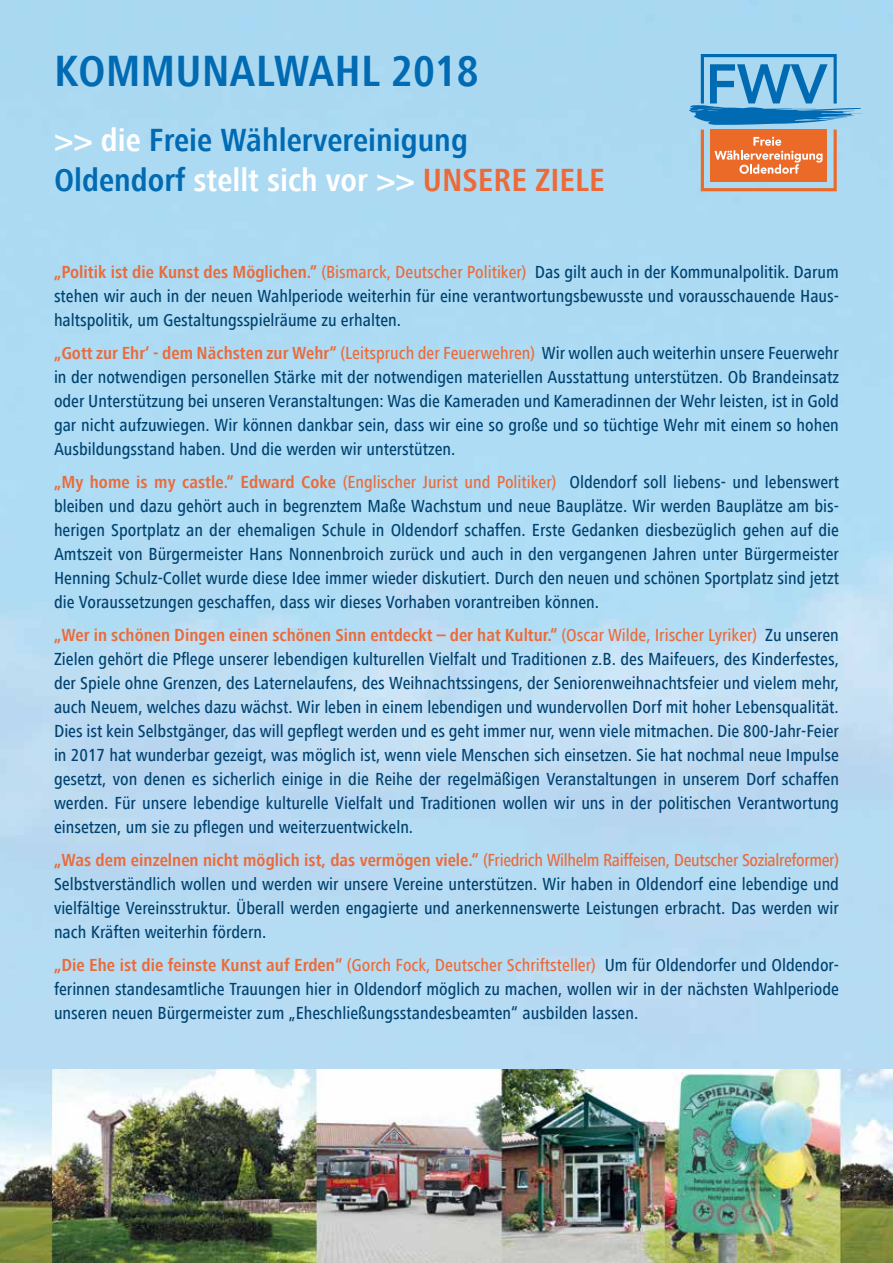
<style>
.page{position:relative;width:893px;height:1263px;background:#fff}
.page>*{position:absolute;margin:0;border:0;box-sizing:border-box;transform-origin:0 0}
.t1{font:700 condensed 45px "Frutiger Next LT";color:#006ab3}
.t2{font:700 condensed 33px/39.6px "Frutiger Next LT";color:#006ab3}
.t3{font:500 condensed 18px/24px "Frutiger Next LT";color:#004270;text-align:justify}
.s1{color:#fff}
.s2{color:#eb6a39}
.s3{font-weight:700;color:#eb6a39}
</style>
<div class="page">
<svg style="left:689px;top:54px;width:173px;height:137px;background:#9ba6af"></svg>
<img style="left:0;top:1069px;width:893px;height:194px">
<h1 class="t1" style="left:54px;top:46px;width:426px">KOMMUNALWAHL 2018</h1>
<h2 class="t2" style="left:54px;top:120px;width:552px"><span class="s1">&gt;&gt; die</span> Freie Wählervereinigung<br>Oldendorf <span class="s1">stellt sich vor &gt;&gt;</span> <span class="s2">UNSERE ZIELE</span></h2>
<p class="t3" style="left:54px;top:260px;width:786px"><span class="s3">„Politik ist die Kunst des Möglichen.“</span> <span class="s2">(Bismarck, Deutscher Politiker)</span> Das gilt auch in der Kommunalpolitik. Darum stehen wir auch in der neuen Wahlperiode weiterhin für eine verantwortungsbewusste und vorausschauende Haus&shy;haltspolitik, um Gestaltungsspielräume zu erhalten.</p>
<p class="t3" style="left:54px;top:341px;width:786px"><span class="s3">„Gott zur Ehr‘ - dem Nächsten zur Wehr“</span> <span class="s2">(Leitspruch der Feuerwehren)</span> Wir wollen auch weiterhin unsere Feuerwehr in der notwendigen personellen Stärke mit der notwendigen materiellen Ausstattung unterstützen. Ob Brandeinsatz oder Unterstützung bei unseren Veranstaltungen: Was die Kameraden und Kameradinnen der Wehr leisten, ist in Gold gar nicht aufzuwiegen. Wir können dankbar sein, dass wir eine so große und so tüchtige Wehr mit einem so hohen Ausbildungsstand haben. Und die werden wir unterstützen.</p>
<p class="t3" style="left:54px;top:470px;width:786px"><span class="s3">„My home is my castle.“ Edward Coke</span> <span class="s2">(Englischer Jurist und Politiker)</span> Oldendorf soll liebens- und lebenswert bleiben und dazu gehört auch in begrenztem Maße Wachstum und neue Bauplätze. Wir werden Bauplätze am bis&shy;herigen Sportplatz an der ehemaligen Schule in Oldendorf schaffen. Erste Gedanken diesbezüglich gehen auf die Amtszeit von Bürgermeister Hans Nonnenbroich zurück und auch in den vergangenen Jahren unter Bürgermeister Henning Schulz-Collet wurde diese Idee immer wieder diskutiert. Durch den neuen und schönen Sportplatz sind jetzt die Voraussetzungen geschaffen, dass wir dieses Vorhaben vorantreiben können.</p>
<p class="t3" style="left:54px;top:623px;width:786px"><span class="s3">„Wer in schönen Dingen einen schönen Sinn entdeckt – der hat Kultur.“</span> <span class="s2">(Oscar Wilde, Irischer Lyriker)</span> Zu unseren Zielen gehört die Pflege unserer lebendigen kulturellen Vielfalt und Traditionen z.B. des Maifeuers, des Kinderfestes, der Spiele ohne Grenzen, des Laternelaufens, des Weihnachtssingens, der Seniorenweihnachtsfeier und vielem mehr, auch Neuem, welches dazu wächst. Wir leben in einem lebendigen und wundervollen Dorf mit hoher Lebensqualität.<br>Dies ist kein Selbstgänger, das will gepflegt werden und es geht immer nur, wenn viele mitmachen. Die 800-Jahr-Feier in 2017 hat wunderbar gezeigt, was möglich ist, wenn viele Menschen sich einsetzen. Sie hat nochmal neue Impulse gesetzt, von denen es sicherlich einige in die Reihe der regelmäßigen Veranstaltungen in unserem Dorf schaffen werden. Für unsere lebendige kulturelle Vielfalt und Traditionen wollen wir uns in der politischen Verantwortung einsetzen, um sie zu pflegen und weiterzuentwickeln.</p>
<p class="t3" style="left:54px;top:847px;width:786px"><span class="s3">„Was dem einzelnen nicht möglich ist, das vermögen viele.“</span> <span class="s2">(Friedrich Wilhelm Raiffeisen, Deutscher Sozialreformer)<br></span>Selbstverständlich wollen und werden wir unsere Vereine unterstützen. Wir haben in Oldendorf eine lebendige und vielfältige Vereinsstruktur. Überall werden engagierte und anerkennenswerte Leistungen erbracht. Das werden wir nach Kräften weiterhin fördern.</p>
<p class="t3" style="left:54px;top:952px;width:786px"><span class="s3">„Die Ehe ist die feinste Kunst auf Erden“</span> <span class="s2">(Gorch Fock, Deutscher Schriftsteller)</span> Um für Oldendorfer und Oldendor&shy;ferinnen standesamtliche Trauungen hier in Oldendorf möglich zu machen, wollen wir in der nächsten Wahlperiode unseren neuen Bürgermeister zum „Eheschließungsstandesbeamten“ ausbilden lassen.</p>
</div>
